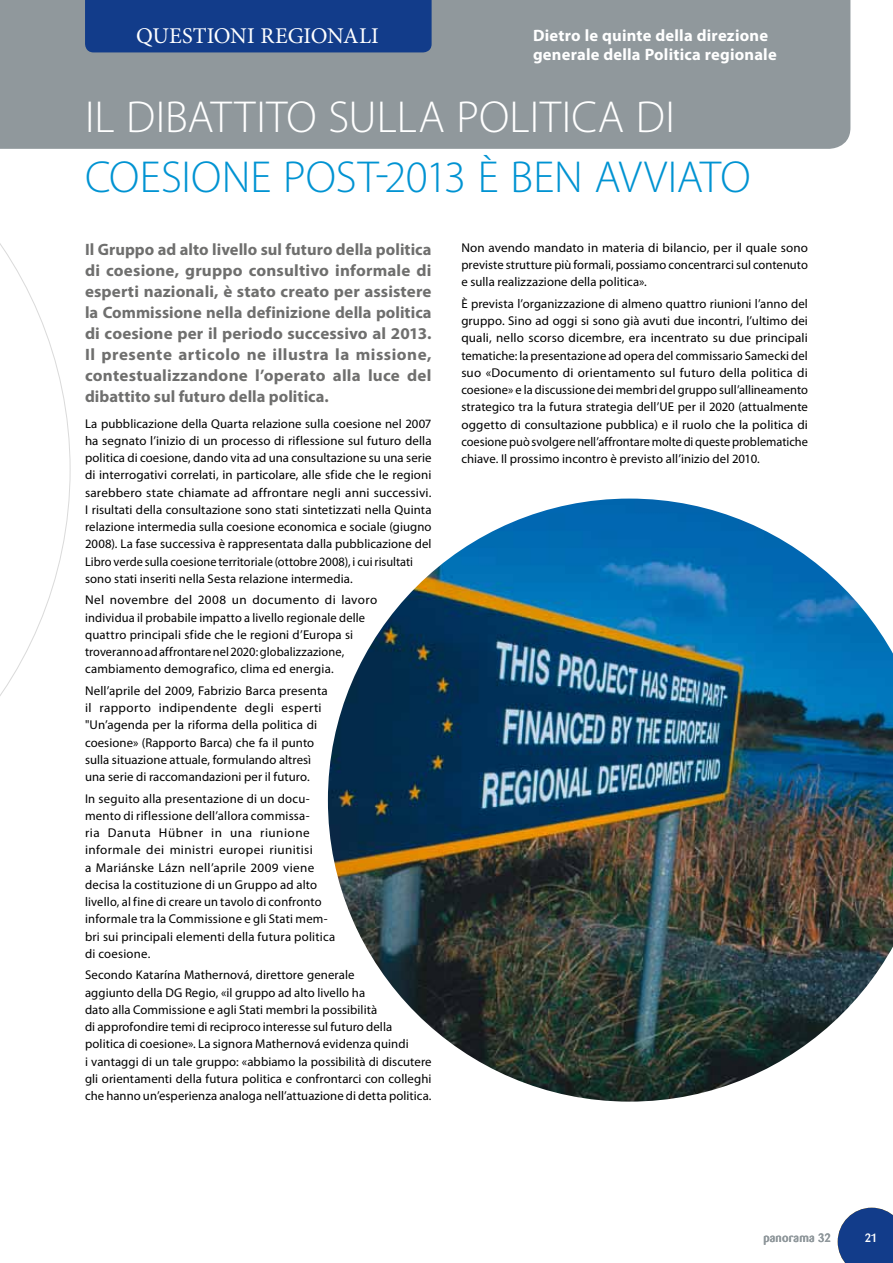
<style>
.page{position:relative;width:893px;height:1263px;background:#fff}
.page>*{position:absolute;margin:0;border:0;box-sizing:border-box;transform-origin:0 0}
.t1{font:300 45px "Myriad Pro";color:#0093d2}
.t2{font:300 45px "Myriad Pro";color:#fff}
.t3{font:22.5px "Minion Pro";letter-spacing:-.005em;color:#fff}
.t4{font:700 16.5px/21px "Myriad Pro";letter-spacing:.005em;color:#6f6f6e;text-align:justify}
.t5{font:700 16.5px/18.8px "Myriad Pro";letter-spacing:.01em;color:#fff}
.t6{font:12.75px/17.2px "Myriad Pro";letter-spacing:.01em;color:#000}
.t7{font:500 12px "Barmeno";letter-spacing:.02em;color:#90989c}
.t8{font:500 12px "Barmeno";color:#fff}
</style>
<div class="page">
<svg style="left:0;top:243px;width:70px;height:453px"></svg>
<div style="left:0;top:0;width:850px;height:149px;background:#90989c"></div>
<svg style="left:838px;top:1208px;width:55px;height:55px;background:#2b5095"></svg>
<div style="left:85px;top:0;width:347px;height:52px;background:#123c8a"></div>
<img style="left:327px;top:498px;width:566px;height:604px">
<h2 class="t3" style="left:136px;top:20px;width:244px">QUESTIONI REGIONALI</h2>
<p class="t5" style="left:533px;top:26px;width:245px">Dietro le quinte della direzione generale della Politica regionale</p>
<h1 class="t2" style="left:85px;top:92px;width:125px">IL DIBATTITO</h1>
<h1 class="t2" style="left:328px;top:92px;width:24px">SULLA</h1>
<h1 class="t2" style="left:456px;top:92px;width:22px">POLITICA</h1>
<h1 class="t2" style="left:636px;top:92px;width:17px">DI</h1>
<h1 class="t1" style="left:85px;top:152px;width:24px">COESIONE</h1>
<h1 class="t1" style="left:283px;top:152px;width:25px">POST</h1>
<h1 class="t1" style="left:375px;top:152px;width:313px">-2013 È BEN AVVIATO</h1>
<p class="t4" style="left:85px;top:239px;width:348px">Il Gruppo ad alto livello sul futuro della politica di coesione, gruppo consultivo informale di esperti nazionali, è stato creato per assistere la Commissione nella definizione della politica di coesione per il periodo successivo al 2013.<br>Il presente articolo ne illustra la missione, contestualizzandone l’operato alla luce del dibattito sul futuro della politica.</p>
<p class="t6" style="left:85px;top:415px;width:348px">La pubblicazione della Quarta relazione sulla coesione nel 2007 ha segnato l’inizio di un processo di riflessione sul futuro della politica di coesione, dando vita ad una consultazione su una serie di interrogativi correlati, in particolare, alle sfide che le regioni sarebbero state chiamate ad affrontare negli anni successivi.<br>I risultati della consultazione sono stati sintetizzati nella Quinta relazione intermedia sulla coesione economica e sociale (giugno 2008). La fase successiva è rappresentata dalla pubblicazione del Libro verde sulla coesione territoriale (ottobre 2008), i cui risultati sono stati inseriti nella Sesta relazione intermedia.</p>
<p class="t6" style="left:85px;top:592px;width:294px">Nel novembre del 2008 un documento di lavoro individua il probabile impatto a livello regionale delle quattro principali sfide che le regioni d’Europa si troveranno ad affrontare nel 2020: globalizzazione, cambiamento demografico, clima ed energia.</p>
<p class="t6" style="left:85px;top:682px;width:244px">Nell’aprile del 2009, Fabrizio Barca presenta il rapporto indipendente degli esperti "Un’agenda per la riforma della politica di coesione» (Rapporto Barca) che fa il punto sulla situazione attuale, formulando altresì una serie di raccomandazioni per il futuro.</p>
<p class="t6" style="left:85px;top:790px;width:252px">In seguito alla presentazione di un docu&shy;mento di riflessione dell’allora commissa-<br>ria Danuta Hübner in una riunione informale dei ministri europei riunitisi<br>a Mariánske Lázn nell’aprile 2009 viene decisa la costituzione di un Gruppo ad alto livello, al fine di creare un tavolo di confronto informale tra la Commissione e gli Stati mem&shy;bri sui principali elementi della futura politica di coesione.</p>
<p class="t6" style="left:85px;top:967px;width:348px">Secondo Katarína Mathernová, direttore generale<br>aggiunto della DG Regio, «il gruppo ad alto livello ha<br>dato alla Commissione e agli Stati membri la possibilità<br>di approfondire temi di reciproco interesse sul futuro della politica di coesione». La signora Mathernová evidenza quindi<br>i vantaggi di un tale gruppo: «abbiamo la possibilità di discutere gli orientamenti della futura politica e confrontarci con colleghi che hanno un’esperienza analoga nell’attuazione di detta politica.</p>
<p class="t6" style="left:461px;top:239px;width:348px;text-align:justify">Non avendo mandato in materia di bilancio, per il quale sono previste strutture più formali, possiamo concentrarci sul contenuto e sulla realizzazione della politica».</p>
<p class="t6" style="left:461px;top:295px;width:348px;text-align:justify">È prevista l’organizzazione di almeno quattro riunioni l’anno del gruppo. Sino ad oggi si sono già avuti due incontri, l’ultimo dei quali, nello scorso dicembre, era incentrato su due principali tematiche: la presentazione ad opera del commissario Samecki del suo «Documento di orientamento sul futuro della politica di coesione» e la discussione dei membri del gruppo sull’allineamento strategico tra la futura strategia dell’UE per il 2020 (attualmente oggetto di consultazione pubblica) e il ruolo che la politica di coesione può svolgere nell’affrontare molte di queste problematiche chiave. Il prossimo incontro è previsto all’inizio del 2010.</p>
<p class="t7" style="left:763px;top:1230px;width:69px">panorama 32</p>
<p class="t8" style="left:865px;top:1231px;width:14px">21</p>
</div>
